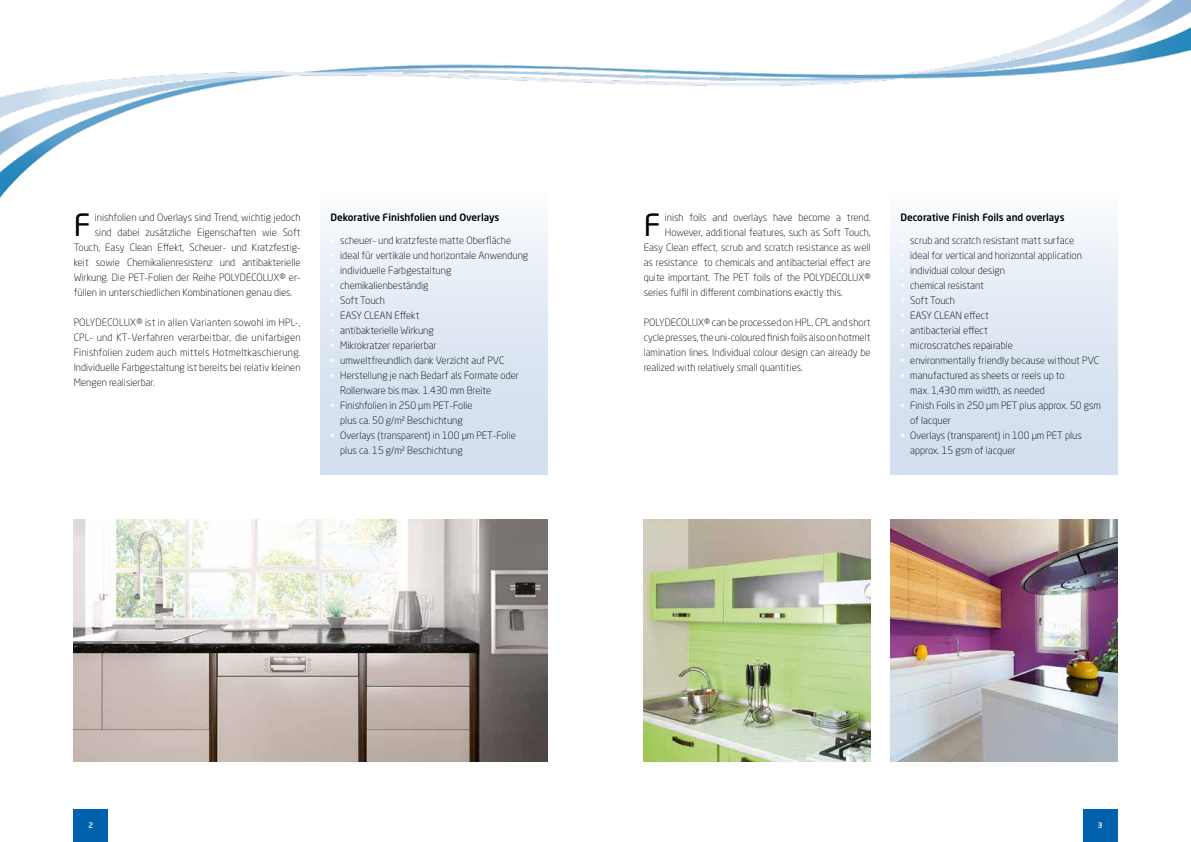
<style>
.page{position:relative;width:1191px;height:842px;background:#fff}
.page>*{position:absolute;margin:0;border:0;box-sizing:border-box;transform-origin:0 0}
.t1{font:30.2px "Neo Sans Pro";color:#000}
.t2{font:300 10px/15px "Neo Sans Pro";color:#000}
.t3{font:500 10px "Neo Sans Pro";color:#000}
.t4{font:500 7.5px "Neo Sans Pro";color:#fff}
.s1{color:#fff}
</style>
<div class="page">
<div style="left:74px;top:809px;width:34px;height:33px;background:#0062ae"></div>
<div style="left:1083px;top:809px;width:34px;height:33px;background:#0062ae"></div>
<img style="left:643px;top:519px;width:227px;height:242px">
<img style="left:890px;top:519px;width:227px;height:242px">
<img style="left:74px;top:519px;width:473px;height:242px">
<img style="left:0;top:0;width:1191px;height:242px">
<div style="left:320px;top:188px;width:227px;height:286px;background:linear-gradient(to bottom,#f8fafd,#cddbec)"></div>
<div style="left:890px;top:188px;width:227px;height:286px;background:linear-gradient(to bottom,#f8fafd,#cddbec)"></div>
<h1 class="t1" style="left:74px;top:207px;width:18px">F</h1>
<p class="t2" style="left:95px;top:210px;width:207px">inishfolien und Overlays sind Trend, wichtig jedoch</p>
<p class="t2" style="left:95px;top:225px;width:207px">sind dabei zusätzliche Eigenschaften wie Soft</p>
<p class="t2" style="left:74px;top:240px;width:227px">Touch, Easy Clean Effekt, Scheuer- und Kratzfestig-</p>
<p class="t2" style="left:74px;top:255px;width:228px">keit sowie Chemikalienresistenz und antibakterielle</p>
<p class="t2" style="left:74px;top:270px;width:227px">Wirkung. Die PET-Folien der Reihe POLYDECOLUX® er-</p>
<p class="t2" style="left:74px;top:285px;width:220px">füllen in unterschiedlichen Kombinationen genau dies.</p>
<p class="t2" style="left:74px;top:315px;width:228px;text-align:justify">POLYDECOLUX® ist in allen Varianten sowohl im HPL-, CPL- und KT-Verfahren verarbeitbar, die unifarbigen Finishfolien zudem auch mittels Hotmeltkaschierung.<br>Individuelle Farbgestaltung ist bereits bei relativ kleinen Mengen realisierbar.</p>
<p class="t3" style="left:330px;top:211px;width:171px">Dekorative Finishfolien und Overlays</p>
<p class="t2" style="left:330px;top:232px;width:182px"><span class="s1">•</span> scheuer- und kratzfeste matte Oberfläche</p>
<p class="t2" style="left:330px;top:247px;width:199px"><span class="s1">•</span> ideal für vertikale und horizontale Anwendung</p>
<p class="t2" style="left:330px;top:262px;width:122px"><span class="s1">•</span> individuelle Farbgestaltung</p>
<p class="t2" style="left:330px;top:277px;width:100px"><span class="s1">•</span> chemikalienbeständig</p>
<p class="t2" style="left:330px;top:292px;width:56px"><span class="s1">•</span> Soft Touch</p>
<p class="t2" style="left:330px;top:307px;width:91px"><span class="s1">•</span> EASY CLEAN Effekt</p>
<p class="t2" style="left:330px;top:322px;width:105px"><span class="s1">•</span> antibakterielle Wirkung</p>
<p class="t2" style="left:330px;top:337px;width:108px"><span class="s1">•</span> Mikrokratzer reparierbar</p>
<p class="t2" style="left:330px;top:352px;width:175px"><span class="s1">•</span> umweltfreundlich dank Verzicht auf PVC</p>
<p class="t2" style="left:340px;top:367px;width:180px;text-indent:-10px"><span class="s1">•</span> Herstellung je nach Bedarf als Formate oder<br>Rollenware bis max. 1.430 mm Breite</p>
<p class="t2" style="left:330px;top:397px;width:144px;text-align:center"><span class="s1">•</span> Finishfolien in 250 µm PET-Folie plus ca. 50 g/m² Beschichtung</p>
<p class="t2" style="left:340px;top:427px;width:177px;text-indent:-10px"><span class="s1">•</span> Overlays (transparent) in 100 µm PET-Folie plus ca. 15 g/m² Beschichtung</p>
<h1 class="t1" style="left:643px;top:207px;width:18px">F</h1>
<p class="t2" style="left:665px;top:210px;width:207px">inish foils and overlays have become a trend.</p>
<p class="t2" style="left:665px;top:225px;width:207px">However, additional features, such as Soft Touch,</p>
<p class="t2" style="left:643px;top:240px;width:228px">Easy Clean effect, scrub and scratch resistance as well</p>
<p class="t2" style="left:643px;top:255px;width:228px">as resistance to chemicals and antibacterial effect are</p>
<p class="t2" style="left:643px;top:270px;width:228px">quite important. The PET foils of the POLYDECOLUX®</p>
<p class="t2" style="left:643px;top:285px;width:201px">series fulfil in different combinations exactly this.</p>
<p class="t2" style="left:643px;top:315px;width:228px;text-align:justify">POLYDECOLUX® can be processed on HPL, CPL and short cycle presses, the uni-coloured finish foils also on hotmelt lamination lines. Individual colour design can already be realized with relatively small quantities.</p>
<p class="t3" style="left:900px;top:211px;width:166px">Decorative Finish Foils and overlays</p>
<p class="t2" style="left:900px;top:232px;width:175px"><span class="s1">•</span> scrub and scratch resistant matt surface</p>
<p class="t2" style="left:900px;top:247px;width:183px"><span class="s1">•</span> ideal for vertical and horizontal application</p>
<p class="t2" style="left:900px;top:262px;width:106px"><span class="s1">•</span> individual colour design</p>
<p class="t2" style="left:900px;top:277px;width:85px"><span class="s1">•</span> chemical resistant</p>
<p class="t2" style="left:900px;top:292px;width:56px"><span class="s1">•</span> Soft Touch</p>
<p class="t2" style="left:900px;top:307px;width:90px"><span class="s1">•</span> EASY CLEAN effect</p>
<p class="t2" style="left:900px;top:322px;width:89px"><span class="s1">•</span> antibacterial effect</p>
<p class="t2" style="left:900px;top:337px;width:114px"><span class="s1">•</span> microscratches repairable</p>
<p class="t2" style="left:900px;top:352px;width:200px"><span class="s1">•</span> environmentally friendly because without PVC</p>
<p class="t2" style="left:910px;top:367px;width:156px;text-indent:-10px"><span class="s1">•</span> manufactured as sheets or reels up to max. 1,430 mm width, as needed</p>
<p class="t2" style="left:910px;top:397px;width:192px;text-indent:-10px"><span class="s1">•</span> Finish Foils in 250 µm PET plus approx. 50 gsm of lacquer</p>
<p class="t2" style="left:910px;top:427px;width:173px;text-indent:-10px"><span class="s1">•</span> Overlays (transparent) in 100 µm PET plus approx. 15 gsm of lacquer</p>
<p class="t4" style="left:88px;top:820px;width:6px">2</p>
<p class="t4" style="left:1097px;top:820px;width:6px">3</p>
</div>
